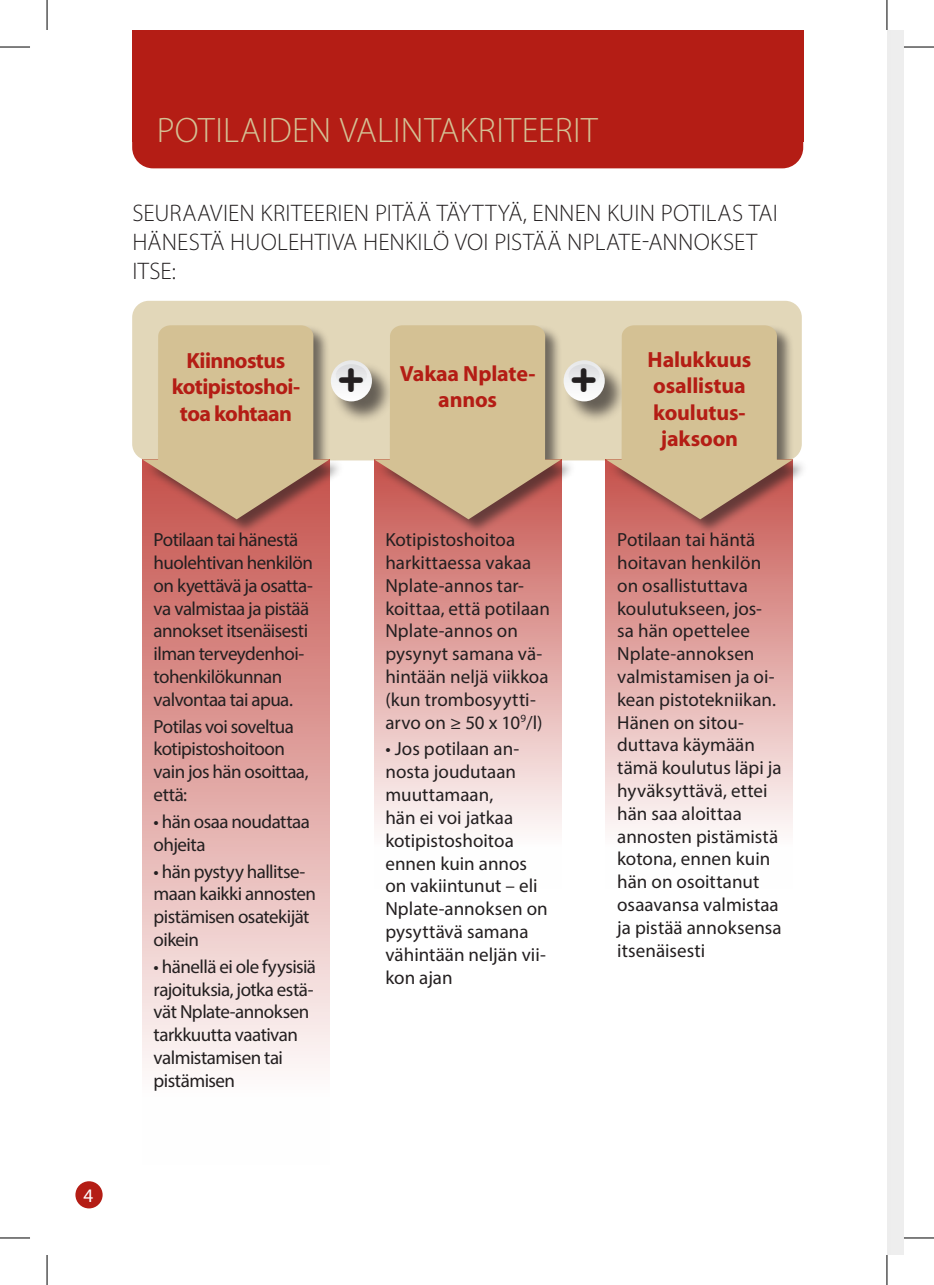
<style>
.page{position:relative;width:934px;height:1285px;background:#fff}
.page>*{position:absolute;margin:0;border:0;box-sizing:border-box;transform-origin:0 0}
.t1{font:300 35.6px "Myriad Pro";letter-spacing:.005em;color:#d4c194}
.t2{font:300 24px/28.8px "Myriad Pro";letter-spacing:.005em;color:#231f20}
.t3{font:700 22px/26.4px "Myriad";letter-spacing:-.01em;color:#b41d15;text-align:center}
.t4{font:700 22px/26.4px "Myriad";letter-spacing:-.03em;color:#b41d15;text-align:center}
.t5{font:19.2px "Myriad Pro";color:#fff}
.t6{font:19px/22.8px "Myriad Pro";color:#231f20}
.t7{font:19px/22.8px "Myriad Pro";letter-spacing:-.03em;color:#231f20}
.t8{font:19px/22.8px "Myriad Pro";letter-spacing:-.025em;color:#231f20}
.s1{font-family:"Helvetica Rounded LT Std";font-weight:900;font-size:42px;color:#231f20}
</style>
<div class="page">
<div style="left:886px;top:30px;width:17px;height:1225px;background:#eee"></div>
<div style="left:132px;top:301px;width:669px;height:159px;background:#e2d7b9;border-radius:17px"></div>
<div style="left:132px;top:62px;width:670px;height:106px;background:#b41d15;border-radius:21px"></div>
<div style="left:132px;top:30px;width:670px;height:112px;background:#b41d15"></div>
<div style="left:332px;top:361px;width:61px;height:62px;background:#231f20;opacity:.65"></div>
<div style="left:330px;top:360px;width:42px;height:41px;background:linear-gradient(to bottom,#e6e7e8,#fefefe);border-radius:21px"></div>
<div style="left:335px;top:364px;width:32px;height:22px;background:#e7e8e9;border-radius:50%"></div>
<div style="left:564px;top:361px;width:62px;height:62px;background:#231f20;opacity:.65"></div>
<div style="left:563px;top:360px;width:41px;height:41px;background:linear-gradient(to bottom,#e5e6e7,#fefefe);border-radius:21px"></div>
<div style="left:568px;top:364px;width:31px;height:22px;background:#e6e7e8;border-radius:50%"></div>
<svg style="left:374px;top:519px;width:187px;height:311px;background:#e5b3b0"></svg>
<div style="left:375px;top:325px;width:201px;height:210px;background:#231f20;opacity:.6"></div>
<svg style="left:374px;top:325px;width:187px;height:194px;background:#ccaf8b"></svg>
<svg style="left:142px;top:519px;width:187px;height:549px;background:#e3aca9"></svg>
<div style="left:143px;top:325px;width:202px;height:210px;background:#231f20;opacity:.6"></div>
<svg style="left:142px;top:325px;width:187px;height:194px;background:#ccaf8b"></svg>
<svg style="left:605px;top:519px;width:187px;height:311px;background:#e5b3b0"></svg>
<div style="left:606px;top:325px;width:202px;height:210px;background:#231f20;opacity:.6"></div>
<svg style="left:605px;top:325px;width:187px;height:194px;background:#ccaf8a"></svg>
<div style="left:75px;top:1181px;width:28px;height:27px;background:#b41d15;border-radius:50%"></div>
<hr style="left:0;top:47px;width:30px;height:1px;background:#000">
<hr style="left:903px;top:47px;width:30px;height:1px;background:#000">
<hr style="left:0;top:1237px;width:30px;height:1px;background:#000">
<hr style="left:903px;top:1237px;width:30px;height:1px;background:#000">
<hr style="left:47px;top:0;width:1px;height:30px;background:#000">
<hr style="left:47px;top:1255px;width:1px;height:30px;background:#000">
<hr style="left:886px;top:0;width:1px;height:30px;background:#000">
<hr style="left:886px;top:1255px;width:1px;height:30px;background:#000">
<p class="t5" style="left:83px;top:1183px;width:11px">4</p>
<h1 class="t1" style="left:157px;top:108px;width:442px">POTILAIDEN VALINTAKRITEERIT</h1>
<p class="t2" style="left:132px;top:198px;width:646px">SEURAAVIEN KRITEERIEN PITÄÄ TÄYTTYÄ, ENNEN KUIN POTILAS TAI<br>HÄNESTÄ HUOLEHTIVA HENKILÖ VOI PISTÄÄ NPLATE-ANNOKSET<br>ITSE:</p>
<p class="t4" style="left:172px;top:348px;width:130px">Kiinnostus kotipistoshoi&shy;toa kohtaan</p>
<p class="t3" style="left:338px;top:361px;width:259px"><span class="s1">+</span> Vakaa Nplate- <span class="s1">+ </span>annos</p>
<p class="t3" style="left:647px;top:347px;width:105px">Halukkuus osallistua koulutus&shy;jaksoon</p>
<p class="t7" style="left:153px;top:528px;width:161px">Potilaan tai hänestä huolehtivan henkilön on kyettävä ja osatta&shy;va valmistaa ja pistää annokset itsenäisesti ilman terveydenhoi&shy;tohenkilökunnan valvontaa tai apua.</p>
<p class="t7" style="left:153px;top:714px;width:156px">Potilas voi soveltua kotipistoshoitoon vain jos hän osoittaa, että:</p>
<p class="t8" style="left:153px;top:810px;width:158px">• hän osaa noudattaa ohjeita</p>
<p class="t7" style="left:153px;top:859px;width:164px">• hän pystyy hallitse&shy;maan kaikki annosten pistämisen osatekijät oikein</p>
<p class="t7" style="left:153px;top:954px;width:164px">• hänellä ei ole fyysisiä rajoituksia, jotka estä&shy;vät Nplate-annoksen tarkkuutta vaativan valmistamisen tai pistämisen</p>
<p class="t6" style="left:385px;top:528px;width:166px">Kotipistoshoitoa harkittaessa vakaa<br>Nplate-annos tar&shy;koittaa, että potilaan<br>Nplate-annos on pysynyt samana vä&shy;hintään neljä viikkoa (kun trombosyytti&shy;arvo on ≥ 50 x 10<sup>9</sup>/l)</p>
<p class="t6" style="left:385px;top:737px;width:164px">• Jos potilaan an&shy;nosta joudutaan muuttamaan,<br>hän ei voi jatkaa kotipistoshoitoa ennen kuin annos on vakiintunut – eli<br>Nplate-annoksen on pysyttävä samana vähintään neljän vii&shy;kon ajan</p>
<p class="t6" style="left:617px;top:528px;width:166px">Potilaan tai häntä hoitavan henkilön on osallistuttava koulutukseen, jos&shy;sa hän opettelee<br>Nplate-annoksen valmistamisen ja oi&shy;kean pistotekniikan.<br>Hänen on sitou&shy;duttava käymään tämä koulutus läpi ja hyväksyttävä, ettei hän saa aloittaa annosten pistämistä kotona, ennen kuin hän on osoittanut osaavansa valmistaa ja pistää annoksensa itsenäisesti</p>
</div>
